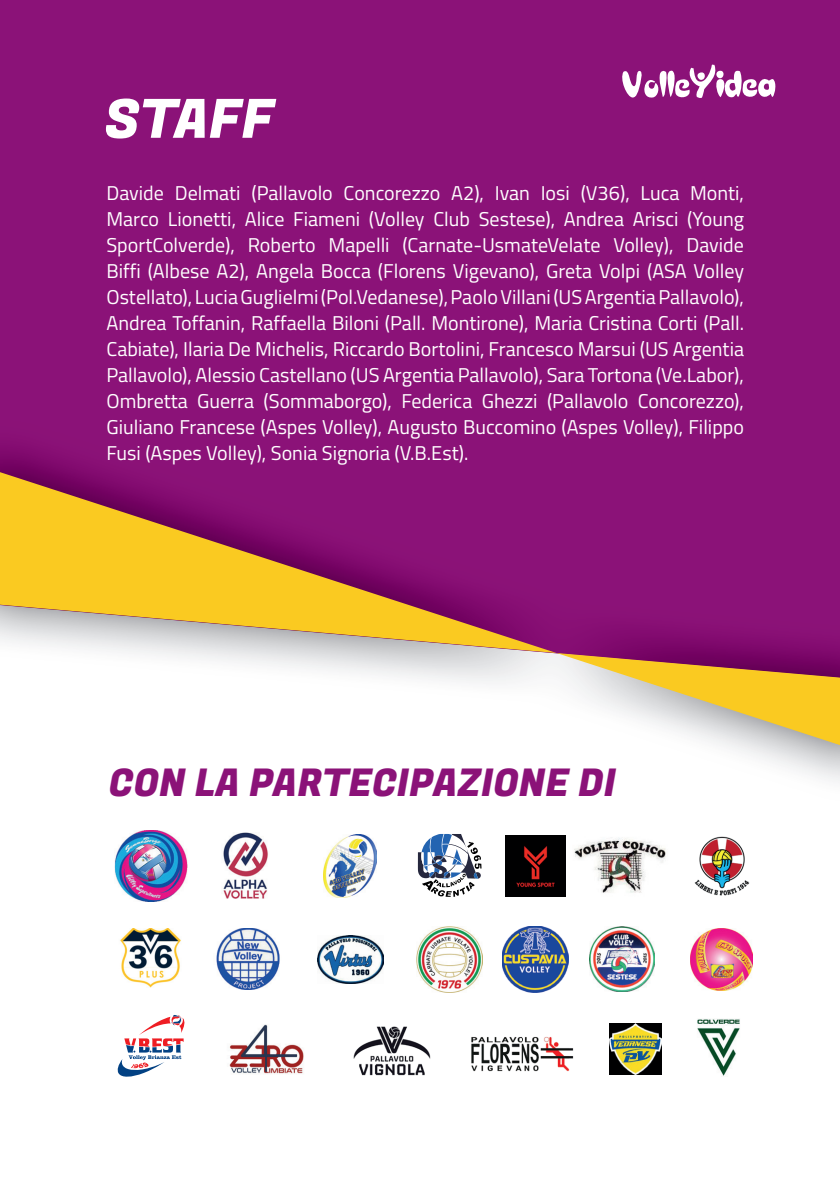
<style>
.page{position:relative;width:840px;height:1191px;background:#fff}
.page>*{position:absolute;margin:0;border:0;box-sizing:border-box;transform-origin:0 0}
.t1{font:54px "Fugaz One";color:#fff}
.t2{font:38.2px "Fugaz One";color:#8b1278}
.t3{font:20px/26px "Titillium Web";color:#fff;text-align:justify}
</style>
<div class="page">
<div style="left:0;top:0;width:839px;height:420px;background:#8b1278"></div>
<div style="left:0;top:420px;width:839px;height:52px;background:#8b1278"></div>
<svg style="left:0;top:472px;width:839px;height:273px"></svg>
<img style="left:505px;top:835px;width:60px;height:61px">
<svg style="left:417px;top:834px;width:64px;height:63px"></svg>
<img style="left:323px;top:834px;width:54px;height:63px">
<img style="left:574px;top:838px;width:92px;height:55px">
<img style="left:694px;top:836px;width:56px;height:60px">
<img style="left:223px;top:833px;width:45px;height:66px">
<img style="left:114px;top:830px;width:73px;height:71px">
<img style="left:697px;top:1019px;width:43px;height:57px">
<svg style="left:117px;top:1015px;width:68px;height:62px"></svg>
<img style="left:229px;top:1024px;width:75px;height:50px">
<img style="left:353px;top:1026px;width:78px;height:50px">
<img style="left:317px;top:935px;width:66px;height:48px">
<img style="left:609px;top:1023px;width:52px;height:51px">
<img style="left:120px;top:928px;width:61px;height:60px">
<img style="left:216px;top:928px;width:64px;height:61px">
<img style="left:502px;top:926px;width:66px;height:66px">
<img style="left:690px;top:928px;width:62px;height:62px">
<img style="left:589px;top:926px;width:65px;height:65px">
<img style="left:416px;top:926px;width:66px;height:66px">
<img style="left:471px;top:1036px;width:103px;height:36px">
<svg style="left:618px;top:64px;width:158px;height:36px"></svg>
<h1 class="t1" style="left:104px;top:81px;width:171px">STAFF</h1>
<p class="t3" style="left:106px;top:179px;width:638px">Davide Delmati (Pallavolo Concorezzo A2), Ivan Iosi (V36), Luca Monti, Marco Lionetti, Alice Fiameni (Volley Club Sestese), Andrea Arisci (Young SportColverde), Roberto Mapelli (Carnate-UsmateVelate Volley), Davide Biffi (Albese A2), Angela Bocca (Florens Vigevano), Greta Volpi (ASA Volley Ostellato), Lucia Guglielmi (Pol.Vedanese), Paolo Villani (US Argentia Pallavolo), Andrea Toffanin, Raffaella Biloni (Pall. Montirone), Maria Cristina Corti (Pall.<br>Cabiate), Ilaria De Michelis, Riccardo Bortolini, Francesco Marsui (US Argentia Pallavolo), Alessio Castellano (US Argentia Pallavolo), Sara Tortona (Ve.Labor), Ombretta Guerra (Sommaborgo), Federica Ghezzi (Pallavolo Concorezzo), Giuliano Francese (Aspes Volley), Augusto Buccomino (Aspes Volley), Filippo Fusi (Aspes Volley), Sonia Signoria (V.B.Est).</p>
<h2 class="t2" style="left:109px;top:756px;width:508px">CON LA PARTECIPAZIONE DI</h2>
</div>
